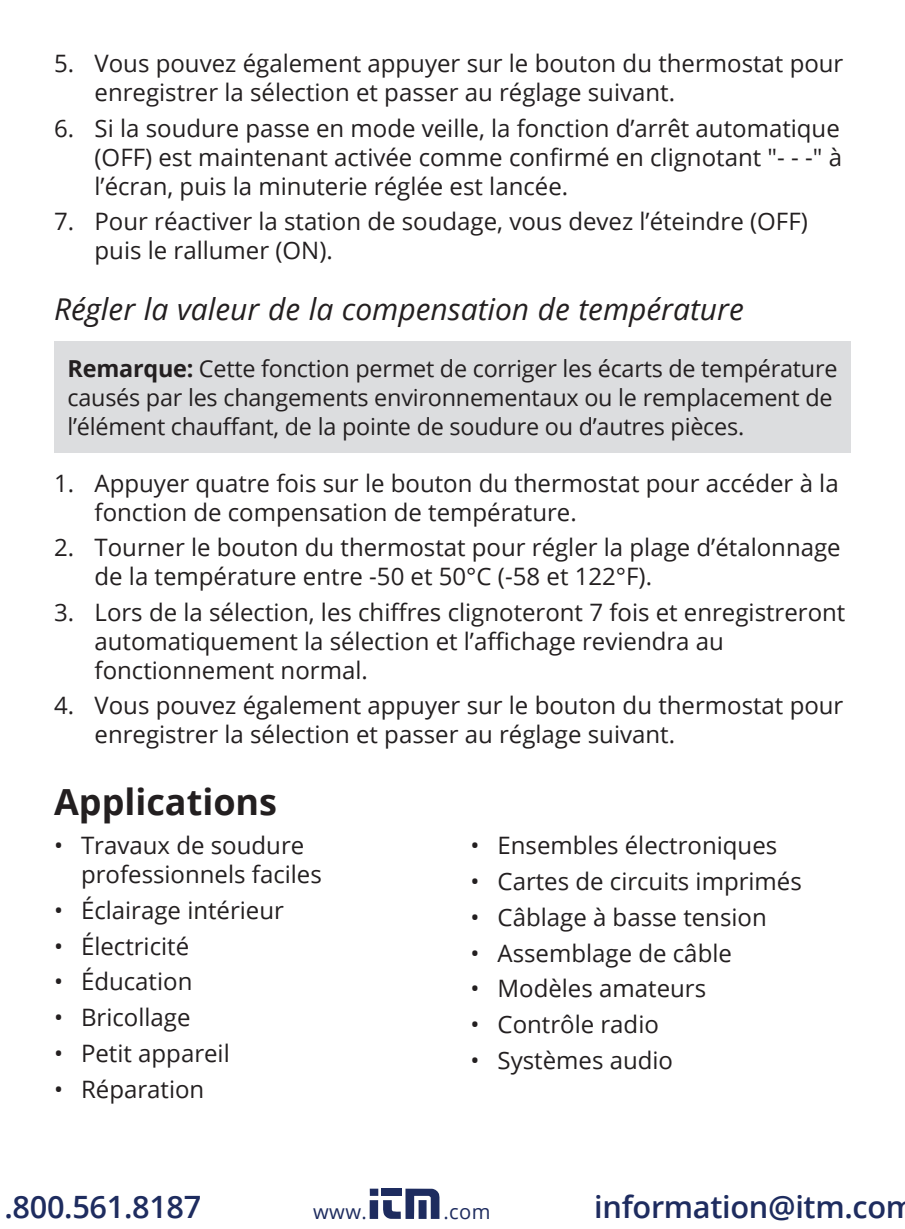
<style>
.page{position:relative;width:905px;height:1229px;background:#fff}
.page>*{position:absolute;margin:0;border:0;box-sizing:border-box;transform-origin:0 0}
.t1{font:700 36px "Open Sans";color:#231f20}
.t2{font:600 30.6px "Open Sans";letter-spacing:-.01em;color:#1e2c5f}
.t3{font:italic 30px "Open Sans";color:#231f20}
.t4{font:24px/28.8px "Open Sans";color:#231f20}
.t5{font:23.4px/28.8px "Open Sans";letter-spacing:-.01em;color:#231f20}
.t6{font:20.1px "Open Sans";letter-spacing:.02em;color:#1e2c5f}
.s1{font-weight:700}
</style>
<div class="page">
<div style="left:54px;top:341px;width:796px;height:112px;background:#dcdddf"></div>
<div style="left:370px;top:1188px;width:8px;height:7px;background:#1e2c5f"></div>
<div style="left:369px;top:1200px;width:9px;height:18px;background:#1e2c5f"></div>
<svg style="left:382px;top:1188px;width:57px;height:30px"></svg>
<p class="t4" style="left:94px;top:49px;width:750px;text-indent:-40px">5. Vous pouvez également appuyer sur le bouton du thermostat pour enregistrer la sélection et passer au réglage suivant.</p>
<p class="t4" style="left:94px;top:113px;width:749px;text-align:justify;text-indent:-40px">6. Si la soudure passe en mode veille, la fonction d’arrêt automatique (OFF) est maintenant activée comme confirmé en clignotant "- - -" à l’écran, puis la minuterie réglée est lancée.</p>
<p class="t4" style="left:94px;top:207px;width:714px;text-indent:-40px">7. Pour réactiver la station de soudage, vous devez l’éteindre (OFF) puis le rallumer (ON).</p>
<p class="t3" style="left:54px;top:289px;width:691px">Régler la valeur de la compensation de température</p>
<p class="t5" style="left:68px;top:354px;width:771px"><span class="s1">Remarque:</span> Cette fonction permet de corriger les écarts de température causés par les changements environnementaux ou le remplacement de l’élément chauffant, de la pointe de soudure ou d’autres pièces.</p>
<p class="t4" style="left:94px;top:468px;width:745px;text-indent:-40px">1. Appuyer quatre fois sur le bouton du thermostat pour accéder à la fonction de compensation de température.</p>
<p class="t4" style="left:94px;top:532px;width:747px;text-indent:-40px">2. Tourner le bouton du thermostat pour régler la plage d’étalonnage de la température entre -50 et 50°C (-58 et 122°F).</p>
<p class="t4" style="left:94px;top:597px;width:752px;text-indent:-40px">3. Lors de la sélection, les chiffres clignoteront 7 fois et enregistreront automatiquement la sélection et l’affichage reviendra au fonctionnement normal.</p>
<p class="t4" style="left:94px;top:690px;width:750px;text-indent:-40px">4. Vous pouvez également appuyer sur le bouton du thermostat pour enregistrer la sélection et passer au réglage suivant.</p>
<h1 class="t1" style="left:54px;top:776px;width:225px">Applications</h1>
<p class="t4" style="left:81px;top:830px;width:242px;text-indent:-27px">• Travaux de soudure professionnels faciles</p>
<p class="t4" style="left:54px;top:895px;width:231px">• Éclairage intérieur</p>
<p class="t4" style="left:54px;top:931px;width:137px">• Électricité</p>
<p class="t4" style="left:54px;top:966px;width:140px">• Éducation</p>
<p class="t4" style="left:54px;top:1002px;width:138px">• Bricollage</p>
<p class="t4" style="left:54px;top:1038px;width:177px">• Petit appareil</p>
<p class="t4" style="left:54px;top:1074px;width:152px">• Réparation</p>
<p class="t4" style="left:470px;top:830px;width:308px">• Ensembles électroniques</p>
<p class="t4" style="left:470px;top:866px;width:333px">• Cartes de circuits imprimés</p>
<p class="t4" style="left:470px;top:902px;width:298px">• Câblage à basse tension</p>
<p class="t4" style="left:470px;top:937px;width:263px">• Assemblage de câble</p>
<p class="t4" style="left:470px;top:973px;width:237px">• Modèles amateurs</p>
<p class="t4" style="left:470px;top:1009px;width:190px">• Contrôle radio</p>
<p class="t4" style="left:470px;top:1045px;width:204px">• Systèmes audio</p>
<p class="t2" style="left:4px;top:1186px;width:198px">.800.561.8187</p>
<p class="t6" style="left:313px;top:1198px;width:55px">www.</p>
<p class="t6" style="left:443px;top:1198px;width:49px">.com</p>
<p class="t2" style="left:594px;top:1186px;width:322px">information@itm.com</p>
</div>
